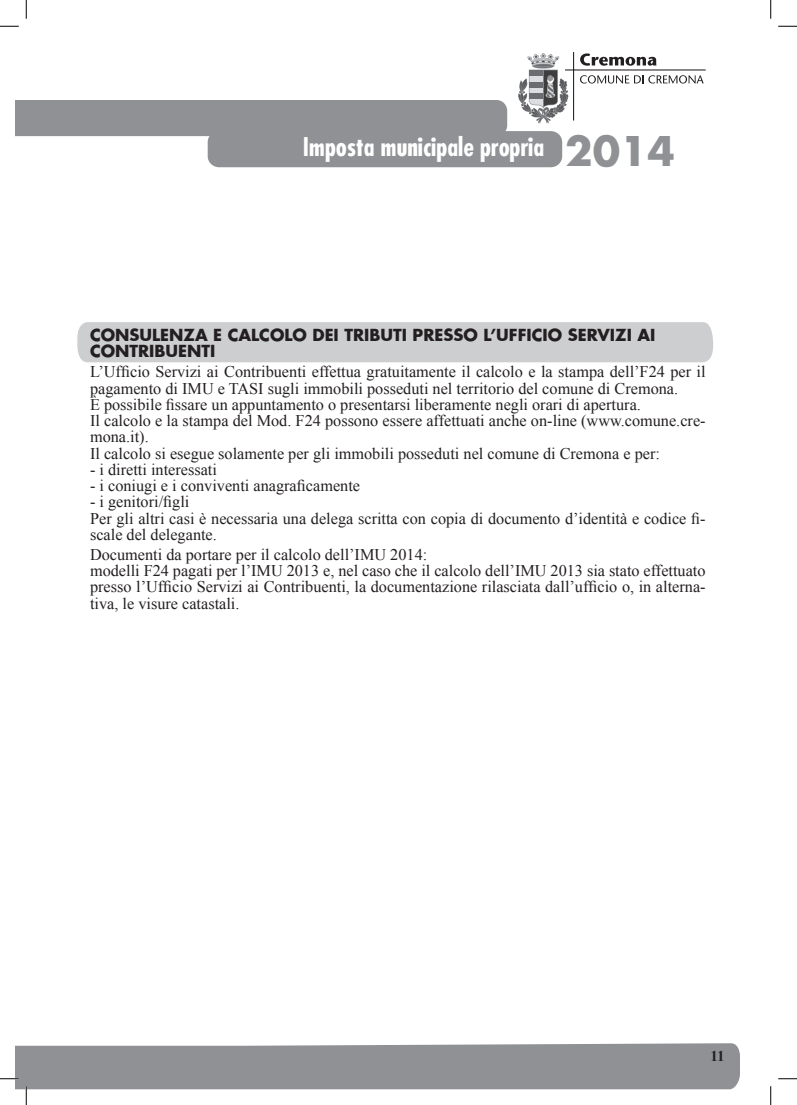
<style>
.page{position:relative;width:797px;height:1105px;background:#fff}
.page>*{position:absolute;margin:0;border:0;box-sizing:border-box;transform-origin:0 0}
.t1{font:700 40px "Futura";color:#8f9194}
.t2{font:700 condensed 25px "Futura";color:#fff}
.t3{font:16.25px/16.2px "Times New Roman";color:#231f20}
.t4{font:700 16.25px "Futura";color:#231f20}
.t5{font:700 16.25px "Futura";color:#fff}
.t6{font:700 15px "Times New Roman";color:#231f20}
</style>
<div class="page">
<div style="left:16px;top:100px;width:491px;height:36px;background:#8f9194"></div>
<div style="left:208px;top:131px;width:354px;height:36px;background:#8f9194;border-radius:11px"></div>
<svg style="left:580px;top:53px;width:76px;height:13px"></svg>
<hr style="left:573px;top:52px;width:1px;height:69px;background:#231f20">
<hr style="left:565px;top:69px;width:140px;height:2px;background:#231f20">
<svg style="left:580px;top:75px;width:123px;height:9px"></svg>
<svg style="left:518px;top:53px;width:50px;height:71px"></svg>
<div style="left:77px;top:322px;width:636px;height:40px;background:#cdced0"></div>
<svg style="left:0;top:25px;width:19px;height:2px"></svg>
<svg style="left:778px;top:25px;width:19px;height:2px"></svg>
<svg style="left:778px;top:1078px;width:19px;height:1px"></svg>
<svg style="left:25px;top:0;width:2px;height:19px"></svg>
<svg style="left:0;top:1043px;width:740px;height:62px"></svg>
<svg style="left:770px;top:0;width:1px;height:19px"></svg>
<svg style="left:770px;top:1086px;width:1px;height:19px"></svg>
<h1 class="t1" style="left:565px;top:124px;width:111px">2014</h1>
<p class="t5" style="left:354px;top:132px;width:287px">IMPOSTA MUNICIPALE PROPRIA 2014</p>
<h2 class="t2" style="left:303px;top:130px;width:243px">Imposta municipale propria</h2>
<p class="t4" style="left:90px;top:324px;width:24px">CONSULENZA</p>
<p class="t4" style="left:213px;top:324px;width:27px">E CALCOLO</p>
<p class="t4" style="left:312px;top:324px;width:10px">DEI</p>
<p class="t4" style="left:344px;top:324px;width:10px">TRIBUTI</p>
<p class="t4" style="left:412px;top:324px;width:12px">PRESSO</p>
<p class="t4" style="left:483px;top:324px;width:36px">L’UFFICIO</p>
<p class="t4" style="left:568px;top:324px;width:20px">SERVIZI</p>
<p class="t4" style="left:637px;top:324px;width:10px">AI</p>
<p class="t4" style="left:90px;top:340px;width:23px">CONTRIBUENTI</p>
<p class="t3" style="left:90px;top:364px;width:617px">L’Ufficio Servizi ai Contribuenti effettua gratuitamente il calcolo e la stampa dell’F24 per il pagamento di IMU e TASI sugli immobili posseduti nel territorio del comune di Cremona.<br>È possibile fissare un appuntamento o presentarsi liberamente negli orari di apertura.<br>Il calcolo e la stampa del Mod. F24 possono essere affettuati anche on-line (www.comune.cre&shy;mona.it).<br>Il calcolo si esegue solamente per gli immobili posseduti nel comune di Cremona e per:</p>
<p class="t3" style="left:90px;top:461px;width:128px">- i diretti interessati</p>
<p class="t3" style="left:90px;top:477px;width:271px">- i coniugi e i conviventi anagraficamente</p>
<p class="t3" style="left:90px;top:494px;width:617px">- i genitori/figli<br>Per gli altri casi è necessaria una delega scritta con copia di documento d’identità e codice fi&shy;scale del delegante.</p>
<p class="t3" style="left:90px;top:546px;width:617px">Documenti da portare per il calcolo dell’IMU 2014:<br>modelli F24 pagati per l’IMU 2013 e, nel caso che il calcolo dell’IMU 2013 sia stato effettuato presso l’Ufficio Servizi ai Contribuenti, la documentazione rilasciata dall’ufficio o, in alterna&shy;tiva, le visure catastali.</p>
<p class="t6" style="left:710px;top:1046px;width:16px">11</p>
</div>
